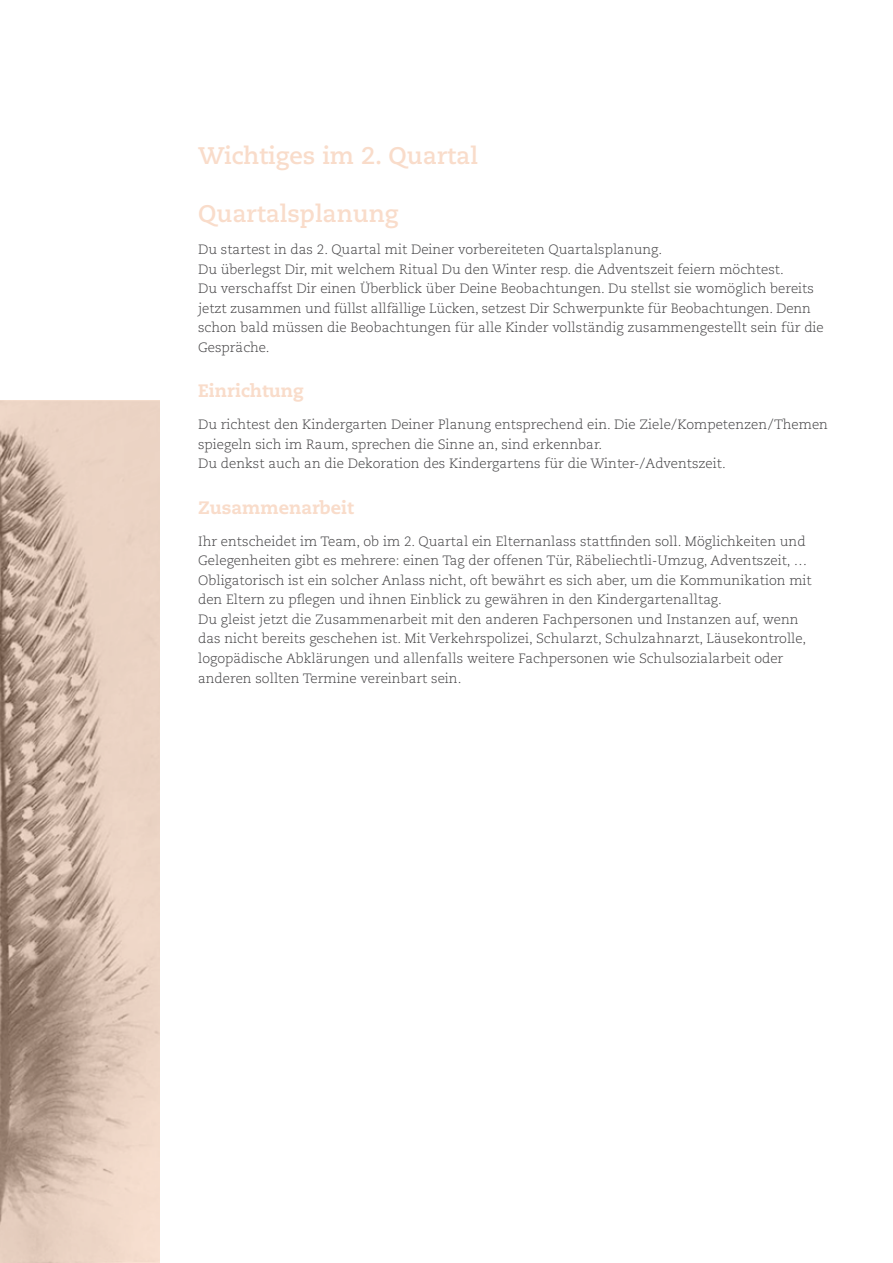
<style>
.page{position:relative;width:893px;height:1263px;background:#fff}
.page>*{position:absolute;margin:0;border:0;box-sizing:border-box;transform-origin:0 0}
.t1{font:700 24px "Caecilia";color:#f9dcca}
.t2{font:800 18px "Caecilia";color:#f9dcca}
.t3{font:300 13.5px/19.5px "Caecilia";color:#414042}
</style>
<div class="page">
<svg style="left:0;top:401px;width:159px;height:862px;background:#d1baaa"></svg>
<h1 class="t1" style="left:198px;top:141px;width:281px">Wichtiges im 2. Quartal</h1>
<h1 class="t1" style="left:198px;top:200px;width:202px">Quartalsplanung</h1>
<p class="t3" style="left:198px;top:240px;width:627px">Du startest in das 2. Quartal mit Deiner vorbereiteten Quartalsplanung.<br>Du überlegst Dir, mit welchem Ritual Du den Winter resp. die Adventszeit feiern möchtest.<br>Du verschaffst Dir einen Überblick über Deine Beobachtungen. Du stellst sie womöglich bereits jetzt zusammen und füllst allfällige Lücken, setzest Dir Schwerpunkte für Beobachtungen. Denn schon bald müssen die Beobachtungen für alle Kinder vollständig zusammengestellt sein für die Gespräche.</p>
<h2 class="t2" style="left:198px;top:380px;width:107px">Einrichtung</h2>
<p class="t3" style="left:198px;top:415px;width:631px">Du richtest den Kindergarten Deiner Planung entsprechend ein. Die Ziele/Kompetenzen/Themen spiegeln sich im Raum, sprechen die Sinne an, sind erkennbar.<br>Du denkst auch an die Dekoration des Kindergartens für die Winter-/Adventszeit.</p>
<h2 class="t2" style="left:198px;top:496px;width:157px">Zusammenarbeit</h2>
<p class="t3" style="left:198px;top:532px;width:615px">Ihr entscheidet im Team, ob im 2. Quartal ein Elternanlass stattfinden soll. Möglichkeiten und Gelegenheiten gibt es mehrere: einen Tag der offenen Tür, Räbeliechtli-Umzug, Adventszeit, … Obligatorisch ist ein solcher Anlass nicht, oft bewährt es sich aber, um die Kommunikation mit den Eltern zu pflegen und ihnen Einblick zu gewähren in den Kindergartenalltag.<br>Du gleist jetzt die Zusammenarbeit mit den anderen Fachpersonen und Instanzen auf, wenn das nicht bereits geschehen ist. Mit Verkehrspolizei, Schularzt, Schulzahnarzt, Läusekontrolle, logopädische Abklärungen und allenfalls weitere Fachpersonen wie Schulsozialarbeit oder anderen sollten Termine vereinbart sein.</p>
</div>
